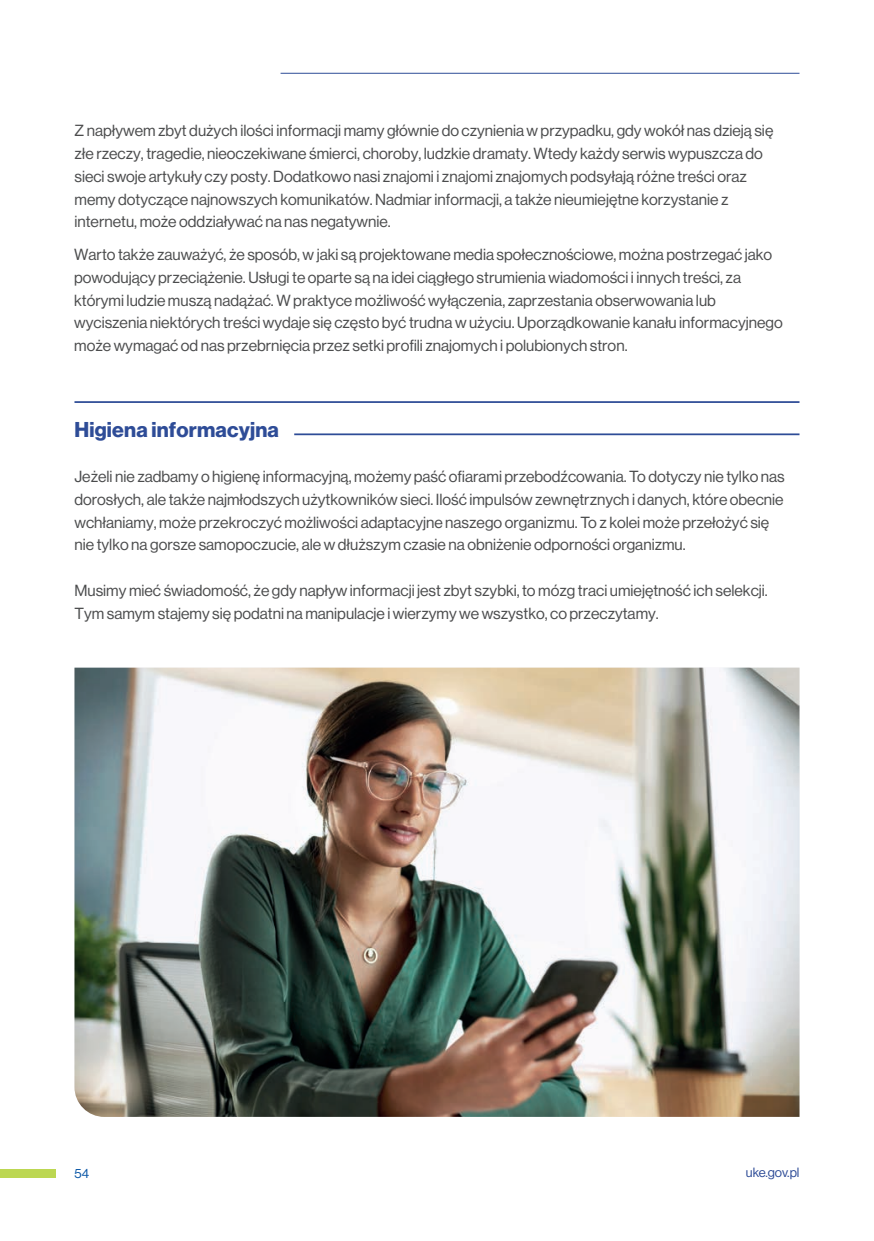
<style>
.page{position:relative;width:874px;height:1241px;background:#fff}
.page>*{position:absolute;margin:0;border:0;box-sizing:border-box;transform-origin:0 0}
.t1{font:21px "N Haas Grotesk DS Pro 75 Bd";letter-spacing:.01em;color:#2e4c97}
.t2{font:15.75px/22.8px "N Haas Grotesk DS Pro 55 Rg";color:#4b4c4d}
.t3{font:13.12px "N Haas Grotesk DS Pro 55 Rg";color:#2e4c97}
.t4{font:13.12px "N Haas Grotesk DS Pro 55 Rg";color:#0c58a7}
</style>
<div class="page">
<div style="left:0;top:1168px;width:56px;height:9px;background:#bcd752"></div>
<hr style="left:280px;top:73px;width:519px;height:1px;background:#2e4c97">
<hr style="left:294px;top:433px;width:505px;height:2px;background:#2e4c97">
<hr style="left:74px;top:401px;width:725px;height:2px;background:#2e4c97">
<img style="left:74px;top:667px;width:725px;height:449px">
<p class="t2" style="left:74px;top:119px;width:700px">Z napływem zbyt dużych ilości informacji mamy głównie do czynienia w przypadku, gdy wokół nas dzieją się złe rzeczy, tragedie, nieoczekiwane śmierci, choroby, ludzkie dramaty. Wtedy każdy serwis wypuszcza do sieci swoje artykuły czy posty. Dodatkowo nasi znajomi i znajomi znajomych podsyłają różne treści oraz memy dotyczące najnowszych komunikatów. Nadmiar informacji, a także nieumiejętne korzystanie z internetu, może oddziaływać na nas negatywnie.</p>
<p class="t2" style="left:74px;top:243px;width:709px">Warto także zauważyć, że sposób, w jaki są projektowane media społecznościowe, można postrzegać jako powodujący przeciążenie. Usługi te oparte są na idei ciągłego strumienia wiadomości i innych treści, za którymi ludzie muszą nadążać. W praktyce możliwość wyłączenia, zaprzestania obserwowania lub wyciszenia niektórych treści wydaje się często być trudna w użyciu. Uporządkowanie kanału informacyjnego może wymagać od nas przebrnięcia przez setki profli znajomych i polubionych stron.</p>
<p class="t1" style="left:74px;top:417px;width:206px">Higiena informacyjna</p>
<p class="t2" style="left:74px;top:465px;width:711px">Jeżeli nie zadbamy o higienę informacyjną, możemy paść ofarami przebodźcowania. To dotyczy nie tylko nas dorosłych, ale także najmłodszych użytkowników sieci. Ilość impulsów zewnętrznych i danych, które obecnie wchłaniamy, może przekroczyć możliwości adaptacyjne naszego organizmu. To z kolei może przełożyć się nie tylko na gorsze samopoczucie, ale w dłuższym czasie na obniżenie odporności organizmu.</p>
<p class="t2" style="left:74px;top:579px;width:694px">Musimy mieć świadomość, że gdy napływ informacji jest zbyt szybki, to mózg traci umiejętność ich selekcji.<br>Tym samym stajemy się podatni na manipulacje i wierzymy we wszystko, co przeczytamy.</p>
<p class="t4" style="left:74px;top:1165px;width:16px">54</p>
<p class="t3" style="left:745px;top:1165px;width:55px">uke.gov.pl</p>
</div>
